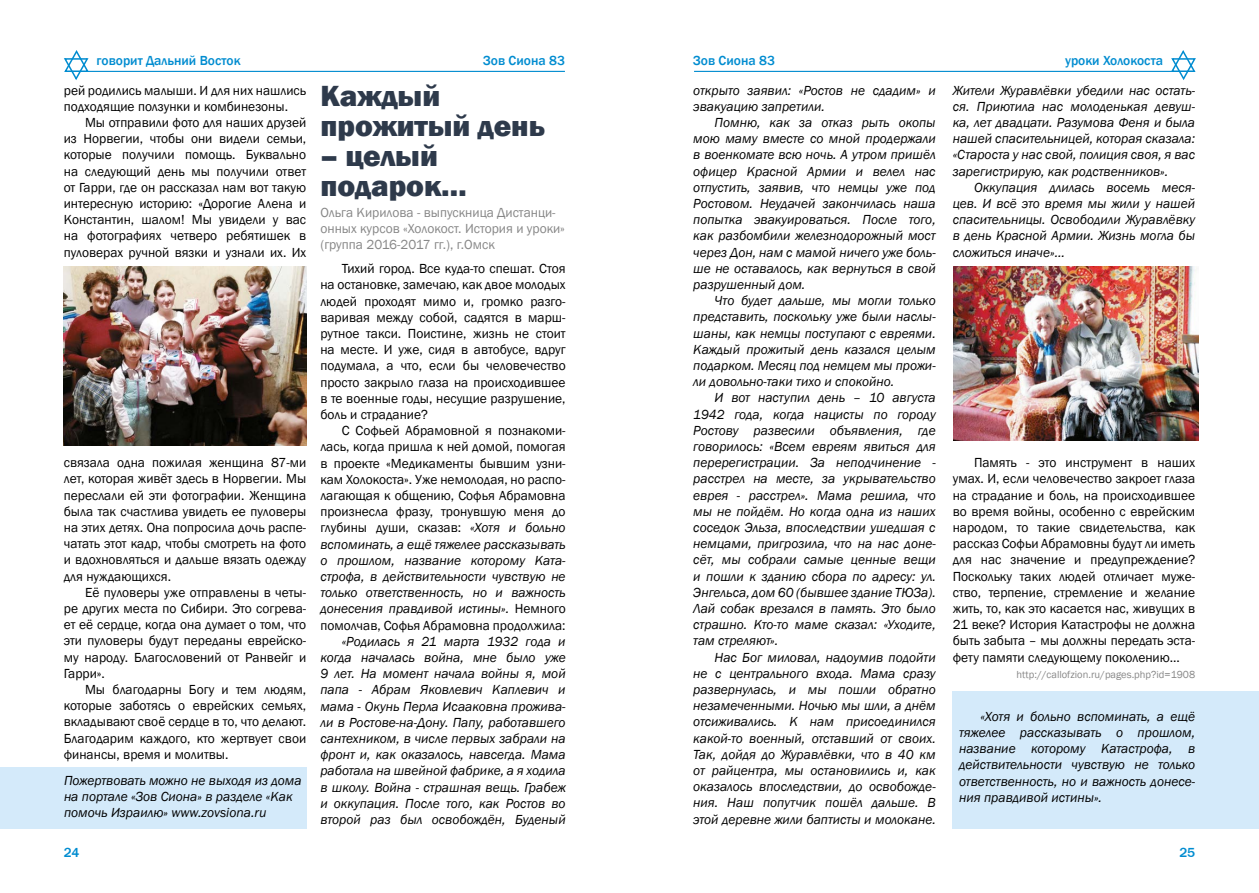
<style>
.page{position:relative;width:1259px;height:893px;background:#fff}
.page>*{position:absolute;margin:0;border:0;box-sizing:border-box;transform-origin:0 0}
.t1{font:800 30px/30px "Franklin Gothic";color:#2e3a4b}
.t2{font:italic 13.5px/16.2px "Franklin Gothic";color:#000;text-align:justify}
.t3{font:13.5px/16.2px "Franklin Gothic";color:#000;text-align:justify}
.t4{font:13.5px/16.2px "Franklin Gothic";color:#878787}
.t5{font:500 13.5px "Franklin Gothic";color:#008cd0}
.t6{font:10.5px "Franklin Gothic";color:#878787}
.s1{font-style:italic}
</style>
<div class="page">
<hr style="left:694px;top:71px;width:477px;height:1px;background:#008cd0">
<svg style="left:1169px;top:50px;width:27px;height:30px"></svg>
<svg style="left:64px;top:50px;width:26px;height:30px"></svg>
<hr style="left:88px;top:71px;width:477px;height:1px;background:#008cd0">
<img style="left:954px;top:267px;width:244px;height:173px">
<img style="left:64px;top:266px;width:242px;height:179px">
<div style="left:952px;top:691px;width:307px;height:138px;background:#d4eafa"></div>
<div style="left:0;top:767px;width:306px;height:62px;background:#d4eafa"></div>
<p class="t5" style="left:97px;top:52px;width:145px">говорит Дальний Восток</p>
<p class="t5" style="left:483px;top:53px;width:83px">Зов Сиона 83</p>
<p class="t5" style="left:693px;top:52px;width:83px">Зов Сиона 83</p>
<p class="t5" style="left:1065px;top:52px;width:100px">уроки Холокоста</p>
<p class="t3" style="left:64px;top:82px;width:244px">рей родились малыши. И для них нашлись подходящие ползунки и комбинезоны.</p>
<p class="t3" style="left:64px;top:115px;width:244px;text-indent:21px">Мы отправили фото для наших друзей из Норвегии, чтобы они видели семьи, которые получили помощь. Буквально на следующий день мы получили ответ от Гарри, где он рассказал нам вот такую интересную историю: «Дорогие Алена и Константин, шалом! Мы увидели у вас на фотографиях четверо ребятишек в пуловерах ручной вязки и узнали их. Их</p>
<p class="t3" style="left:64px;top:455px;width:244px">связала одна пожилая женщина 87-ми лет, которая живёт здесь в Норвегии. Мы переслали ей эти фотографии. Женщина была так счастлива увидеть ее пуловеры на этих детях. Она попросила дочь распе&shy;чатать этот кадр, чтобы смотреть на фото и вдохновляться и дальше вязать одежду для нуждающихся.</p>
<p class="t3" style="left:64px;top:584px;width:244px;text-indent:21px">Её пуловеры уже отправлены в четы&shy;ре других места по Сибири. Это согрева&shy;ет её сердце, когда она думает о том, что эти пуловеры будут переданы еврейско&shy;му народу. Благословений от Ранвейг и Гарри».</p>
<p class="t3" style="left:64px;top:682px;width:244px;text-indent:21px">Мы благодарны Богу и тем людям, которые заботясь о еврейских семьях, вкладывают своё сердце в то, что делают.<br>Благодарим каждого, кто жертвует свои финансы, время и молитвы.</p>
<p class="t2" style="left:64px;top:773px;width:239px;text-align:left">Пожертвовать можно не выходя из дома на портале «Зов Сиона» в разделе «Как помочь Израилю» www.zovsiona.ru</p>
<h1 class="t1" style="left:320px;top:81px;width:226px">Каждый прожитый день</h1>
<h1 class="t1" style="left:320px;top:141px;width:148px">– целый подарок…</h1>
<p class="t4" style="left:320px;top:204px;width:246px">Ольга Кирилова - выпускница Дистанци&shy;онных курсов «Холокост. История и уроки» (группа 2016-2017 гг.), г.Омск</p>
<p class="t3" style="left:320px;top:261px;width:247px;text-indent:21px">Тихий город. Все куда-то спешат. Стоя на остановке, замечаю, как двое молодых людей проходят мимо и, громко разго&shy;варивая между собой, садятся в марш&shy;рутное такси. Поистине, жизнь не стоит на месте. И уже, сидя в автобусе, вдруг подумала, а что, если бы человечество просто закрыло глаза на происходившее в те военные годы, несущие разрушение, боль и страдание?</p>
<p class="t3" style="left:320px;top:423px;width:247px;text-indent:21px">С Софьей Абрамовной я познакоми&shy;лась, когда пришла к ней домой, помогая в проекте «Медикаменты бывшим узни&shy;кам Холокоста». Уже немолодая, но распо&shy;лагающая к общению, Софья Абрамовна произнесла фразу, тронувшую меня до глубины души, сказав: <span class="s1">«Хотя и больно вспоминать, а ещё тяжелее рассказывать о прошлом, название которому Ката&shy;строфа, в действительности чувствую не только ответственность, но и важность донесения правдивой истины».</span> Немного помолчав, Софья Абрамовна продолжила:</p>
<p class="t2" style="left:320px;top:633px;width:247px;text-indent:21px">«Родилась я 21 марта 1932 года и когда началась война, мне было уже 9 лет. На момент начала войны я, мой папа - Абрам Яковлевич Каплевич и мама - Окунь Перла Исааковна прожива&shy;ли в Ростове-на-Дону. Папу, работавшего сантехником, в числе первых забрали на фронт и, как оказалось, навсегда. Мама работала на швейной фабрике, а я ходила в школу. Война - страшная вещь. Грабеж и оккупация. После того, как Ростов во второй раз был освобождён, Буденый</p>
<p class="t2" style="left:693px;top:82px;width:244px">открыто заявил: «Ростов не сдадим» и эвакуацию запретили.</p>
<p class="t2" style="left:693px;top:115px;width:244px;text-indent:21px">Помню, как за отказ рыть окопы мою маму вместе со мной продержали в военкомате всю ночь. А утром пришёл офицер Красной Армии и велел нас отпустить, заявив, что немцы уже под Ростовом. Неудачей закончилась наша попытка эвакуироваться. После того, как разбомбили железнодорожный мост через Дон, нам с мамой ничего уже боль&shy;ше не оставалось, как вернуться в свой разрушенный дом.</p>
<p class="t2" style="left:693px;top:293px;width:244px;text-indent:21px">Что будет дальше, мы могли только представить, поскольку уже были наслы&shy;шаны, как немцы поступают с евреями.<br>Каждый прожитый день казался целым подарком. Месяц под немцем мы прожи&shy;ли довольно-таки тихо и спокойно.</p>
<p class="t2" style="left:693px;top:390px;width:244px;text-indent:21px">И вот наступил день – 10 августа 1942 года, когда нацисты по городу Ростову развесили объявления, где говорилось: «Всем евреям явиться для перерегистрации. За неподчинение - расстрел на месте, за укрывательство еврея - расстрел». Мама решила, что мы не пойдём. Но когда одна из наших соседок Эльза, впоследствии ушедшая с немцами, пригрозила, что на нас доне&shy;сёт, мы собрали самые ценные вещи и пошли к зданию сбора по адресу: ул.<br>Энгельса, дом 60 (бывшее здание ТЮЗа).<br>Лай собак врезался в память. Это было страшно. Кто-то маме сказал: «Уходите, там стреляют».</p>
<p class="t2" style="left:693px;top:649px;width:244px;text-indent:21px">Нас Бог миловал, надоумив подойти не с центрального входа. Мама сразу развернулась, и мы пошли обратно незамеченными. Ночью мы шли, а днём отсиживались. К нам присоединился какой-то военный, отставший от своих.<br>Так, дойдя до Журавлёвки, что в 40 км от райцентра, мы остановились и, как оказалось впоследствии, до освобожде&shy;ния. Наш попутчик пошёл дальше. В этой деревне жили баптисты и молокане.</p>
<p class="t2" style="left:952px;top:82px;width:244px">Жители Журавлёвки убедили нас остать&shy;ся. Приютила нас молоденькая девуш&shy;ка, лет двадцати. Разумова Феня и была нашей спасительницей, которая сказала: «Староста у нас свой, полиция своя, я вас зарегистрирую, как родственников».</p>
<p class="t2" style="left:952px;top:179px;width:244px;text-indent:21px">Оккупация длилась восемь меся&shy;цев. И всё это время мы жили у нашей спасительницы. Освободили Журавлёвку в день Красной Армии. Жизнь могла бы сложиться иначе»…</p>
<p class="t3" style="left:952px;top:455px;width:244px;text-indent:21px">Память - это инструмент в наших умах. И, если человечество закроет глаза на страдание и боль, на происходившее во время войны, особенно с еврейским народом, то такие свидетельства, как рассказ Софьи Абрамовны будут ли иметь для нас значение и предупреждение?<br>Поскольку таких людей отличает муже&shy;ство, терпение, стремление и желание жить, то, как это касается нас, живущих в 21 веке? История Катастрофы не должна быть забыта – мы должны передать эста&shy;фету памяти следующему поколению...</p>
<p class="t6" style="left:1016px;top:668px;width:180px">http://callofzion.ru/pages.php?id=1908</p>
<p class="t2" style="left:959px;top:708px;width:237px;text-indent:21px">«Хотя и больно вспоминать, а ещё тяжелее рассказывать о прошлом, название которому Катастрофа, в действительности чувствую не только ответственность, но и важность донесе&shy;ния правдивой истины».</p>
<p class="t5" style="left:64px;top:844px;width:17px">24</p>
<p class="t5" style="left:1179px;top:844px;width:17px">25</p>
</div>
